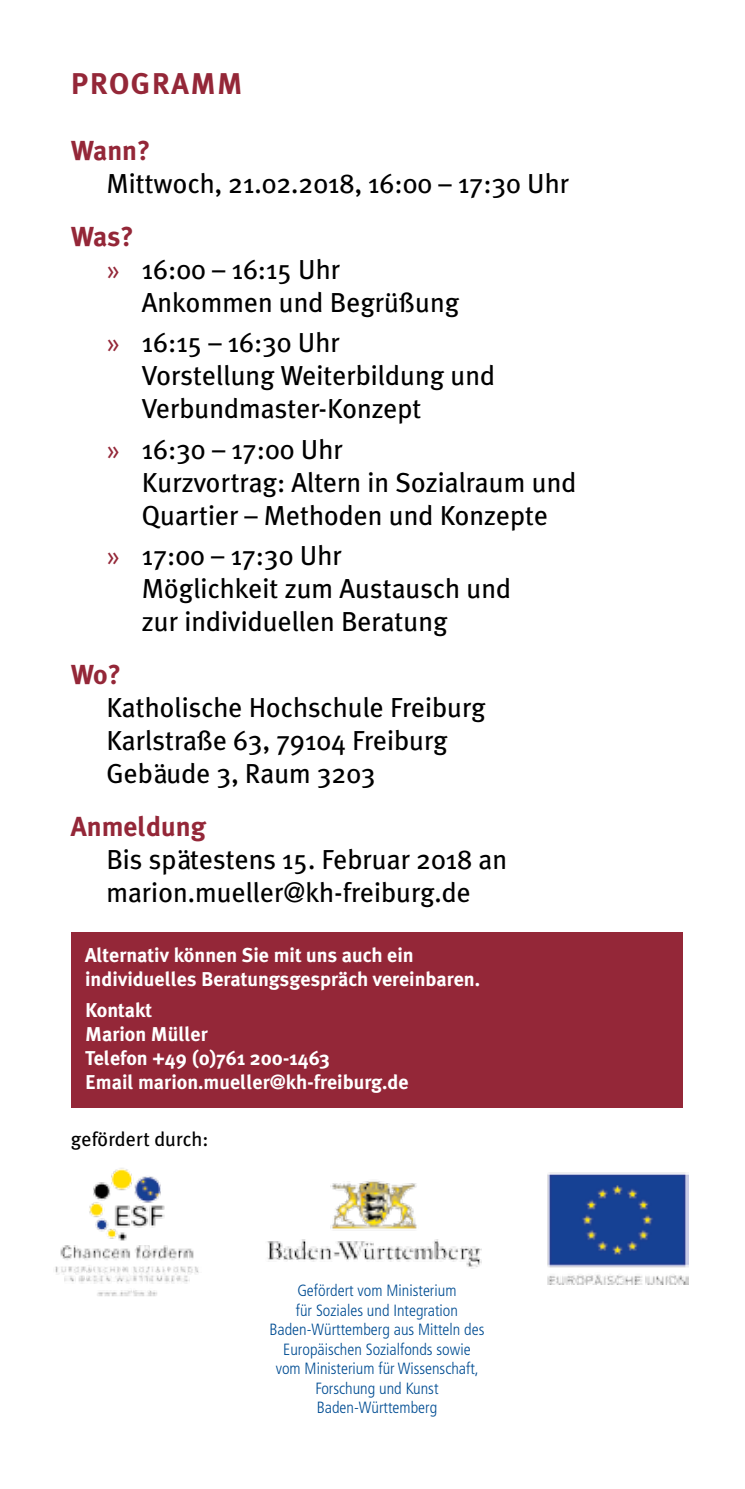
<style>
.page{position:relative;width:745px;height:1489px;background:#fff}
.page>*{position:absolute;margin:0;border:0;box-sizing:border-box;transform-origin:0 0}
.t1{font:700 30px "Meta Plus";letter-spacing:.05em;color:#942738}
.t2{font:27.5px/33px "Meta Plus";color:#000}
.t3{font:700 27.5px "Meta Plus";color:#942738}
.t4{font:700 20px/24px "Meta Plus";color:#fff}
.t5{font:20px "Meta Plus";color:#000}
.t6{font:300 condensed 16.25px/19.5px "Frutiger LT";color:#004d93;text-align:center}
.s1{font-family:"Meta Plus Normal";color:#942738}
</style>
<div class="page">
<img style="left:55px;top:1168px;width:144px;height:129px">
<img style="left:267px;top:1181px;width:215px;height:88px">
<img style="left:547px;top:1172px;width:141px;height:111px">
<div style="left:71px;top:932px;width:611px;height:175px;background:#942738"></div>
<p class="t1" style="left:71px;top:66px;width:173px">PROGRAMM</p>
<p class="t3" style="left:71px;top:135px;width:81px">Wann?</p>
<p class="t2" style="left:106px;top:167px;width:464px">Mittwoch, 21.02.2018, 16:00 – 17:30 Uhr</p>
<p class="t3" style="left:71px;top:221px;width:64px">Was?</p>
<p class="t2" style="left:106px;top:253px;width:235px"><span class="s1">»</span> 16:00 – 16:15 Uhr</p>
<p class="t2" style="left:142px;top:286px;width:319px">Ankommen und Begrüßung</p>
<p class="t2" style="left:142px;top:326px;width:354px;text-indent:-35px"><span class="s1">»</span> 16:15 – 16:30 Uhr<br>Vorstellung Weiterbildung und<br>Verbundmaster-Konzept</p>
<p class="t2" style="left:142px;top:432px;width:435px;text-indent:-35px"><span class="s1">»</span> 16:30 – 17:00 Uhr<br>Kurzvortrag: Altern in Sozialraum und<br>Quartier – Methoden und Konzepte</p>
<p class="t2" style="left:142px;top:538px;width:370px;text-indent:-35px"><span class="s1">»</span> 17:00 – 17:30 Uhr<br>Möglichkeit zum Austausch und zur individuellen Beratung</p>
<p class="t3" style="left:71px;top:658px;width:52px">Wo?</p>
<p class="t2" style="left:106px;top:690px;width:380px">Katholische Hochschule Freiburg<br>Karlstraße 63, 79104 Freiburg<br>Gebäude 3, Raum 3203</p>
<p class="t3" style="left:71px;top:810px;width:136px">Anmeldung</p>
<p class="t2" style="left:106px;top:842px;width:402px">Bis spätestens 15. Februar 2018 an marion.mueller@kh-freiburg.de</p>
<p class="t4" style="left:85px;top:943px;width:396px">Alternativ können Sie mit uns auch ein individuelles Beratungsgespräch vereinbaren.</p>
<p class="t4" style="left:85px;top:998px;width:325px">Kontakt<br>Marion Müller<br>Telefon +49 (0)761 200-1463<br>Email marion.mueller@kh-freiburg.de</p>
<p class="t5" style="left:71px;top:1127px;width:139px">gefördert durch:</p>
<p class="t6" style="left:269px;top:1280px;width:216px">Gefördert vom Ministerium<br>für Soziales und Integration<br>Baden-Württemberg aus Mitteln des<br>Europäischen Sozialfonds sowie vom Ministerium für Wissenschaft,<br>Forschung und Kunst<br>Baden-Württemberg</p>
</div>
